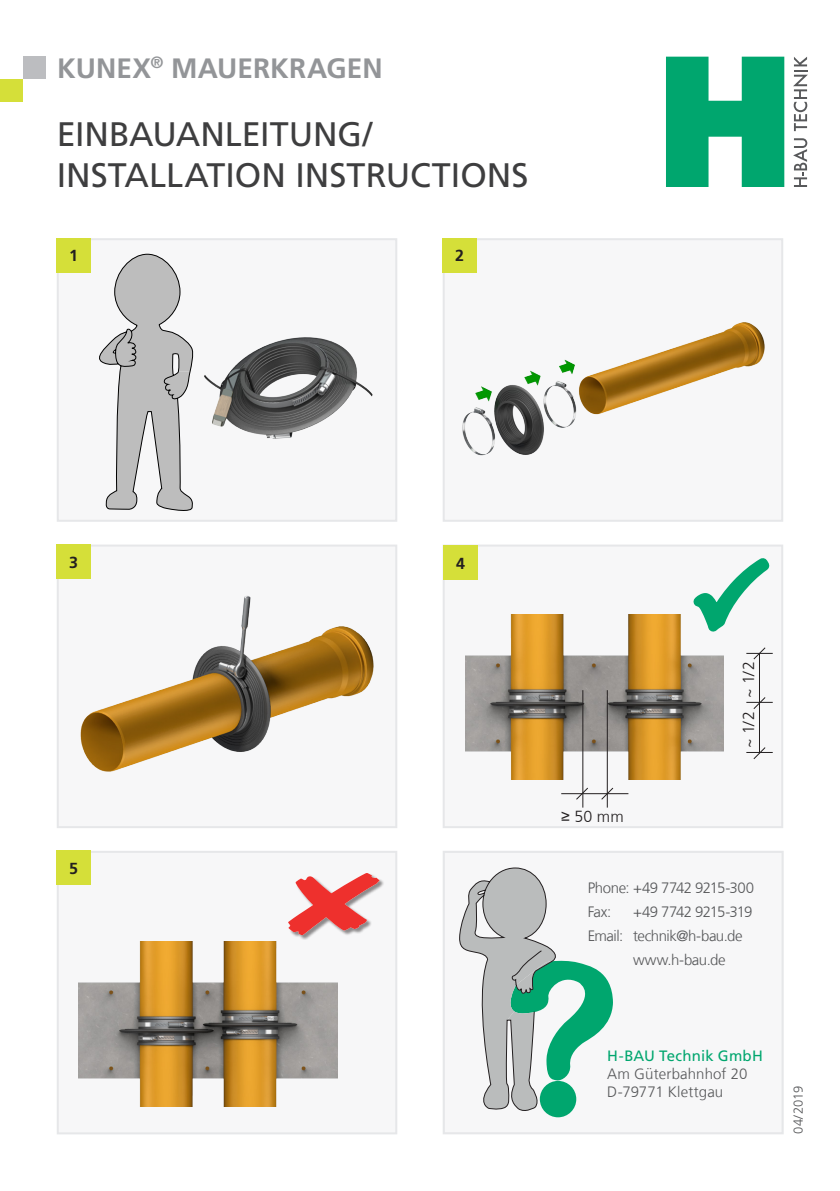
<style>
.page{position:relative;width:840px;height:1191px;background:#fff}
.page>*{position:absolute;margin:0;border:0;box-sizing:border-box;transform-origin:0 0}
.Headline{font:34px "Frutiger LT Com";color:#3e3e3f}
.t1{font:700 28px "Frutiger LT Com";color:#939598}
.Fließtext{font:300 16px "Frutiger LT Com";color:#231f20}
.deutsch{font:700 16px "Frutiger LT Com";color:#231f20}
.Hinweis_Copy___Fließ{font:300 15px "Frutiger LT Com";letter-spacing:-.035em;color:#57585a}
.INDEX_Subheadline_Gr{font:300 15px "Frutiger LT Com";letter-spacing:.01em;color:#57585a}
.INDEX_Subheadline_Gr-2{font:15px "Frutiger LT Com";letter-spacing:.01em;color:#00a66e}
.Hinweis_Copy___Fließ-2{font:300 15px "Frutiger LT Com";letter-spacing:-.065em;color:#57585a}
.TITEL_Infotext{font:300 13px "Frutiger LT Com";letter-spacing:-.01em;color:#57585a}
.s1{font-family:"Arial Narrow";font-weight:400}
</style>
<div class="page">
<svg style="left:666px;top:57px;width:117px;height:130px"></svg>
<svg style="left:793px;top:138px;width:13px;height:49px"></svg>
<svg style="left:793px;top:57px;width:14px;height:74px"></svg>
<div style="left:23px;top:57px;width:23px;height:22px;background:#bcbdc0"></div>
<div style="left:0;top:79px;width:23px;height:23px;background:#d5df39"></div>
<div style="left:58px;top:545px;width:338px;height:282px;background:#f7f7f8"></div>
<img style="left:80px;top:596px;width:294px;height:176px">
<div style="left:57px;top:544px;width:340px;height:284px;border:2px solid #e6e7e9"></div>
<div style="left:443px;top:239px;width:338px;height:282px;background:#f7f7f8"></div>
<img style="left:455px;top:270px;width:310px;height:186px">
<div style="left:442px;top:238px;width:340px;height:284px;border:2px solid #e6e7e9"></div>
<div style="left:442px;top:544px;width:340px;height:284px;background:#f7f7f8;border:2px solid #e6e7e9"></div>
<div style="left:57px;top:851px;width:340px;height:283px;background:#f7f7f8;border:2px solid #e6e7e9"></div>
<div style="left:442px;top:238px;width:34px;height:34px;background:#d5df39"></div>
<div style="left:57px;top:544px;width:34px;height:34px;background:#d5df39"></div>
<div style="left:443px;top:545px;width:34px;height:34px;background:#d5df39"></div>
<div style="left:57px;top:850px;width:34px;height:34px;background:#d5df39"></div>
<div style="left:57px;top:238px;width:340px;height:284px;background:#f7f7f8;border:2px solid #e6e7e9"></div>
<div style="left:57px;top:238px;width:34px;height:34px;background:#d5df39"></div>
<svg style="left:99px;top:254px;width:95px;height:257px"></svg>
<img style="left:79px;top:941px;width:258px;height:165px">
<img style="left:204px;top:337px;width:169px;height:102px">
<img style="left:465px;top:615px;width:258px;height:165px">
<hr style="left:582px;top:690px;width:1px;height:117px;background:#231f20">
<hr style="left:606px;top:690px;width:1px;height:117px;background:#231f20">
<hr style="left:561px;top:793px;width:67px;height:1px;background:#231f20">
<svg style="left:600px;top:787px;width:13px;height:13px"></svg>
<svg style="left:575px;top:787px;width:13px;height:13px"></svg>
<hr style="left:758px;top:653px;width:1px;height:100px;background:#231f20">
<svg style="left:746px;top:696px;width:26px;height:13px"></svg>
<svg style="left:746px;top:746px;width:26px;height:13px"></svg>
<div style="left:288px;top:873px;width:96px;height:67px;background:#231f20;opacity:.5"></div>
<svg style="left:288px;top:873px;width:91px;height:62px"></svg>
<div style="left:442px;top:850px;width:341px;height:284px;background:#f7f7f8;border:2px solid #e6e7e9"></div>
<svg style="left:459px;top:867px;width:153px;height:246px"></svg>
<div style="left:539px;top:1081px;width:37px;height:36px;background:#00a66e;border-radius:50%"></div>
<svg style="left:674px;top:558px;width:99px;height:102px"></svg>
<h2 class="t1" style="left:57px;top:51px;width:327px">KUNEX<sup>®</sup> MAUERKRAGEN</h2>
<p class="Headline" style="left:57px;top:113px;width:317px">EINBAUANLEITUNG/</p>
<p class="Headline" style="left:57px;top:154px;width:473px">INSTALLATION INSTRUCTIONS</p>
<p class="deutsch" style="left:69px;top:246px;width:10px">1</p>
<p class="deutsch" style="left:455px;top:246px;width:10px">2</p>
<p class="deutsch" style="left:69px;top:552px;width:10px">3</p>
<p class="deutsch" style="left:456px;top:553px;width:10px">4</p>
<p class="deutsch" style="left:69px;top:858px;width:10px">5</p>
<p class="Fließtext" style="left:561px;top:806px;width:64px"><span class="s1">≥</span> 50 mm</p>
<p class="Fließtext" style="left:738px;top:748px;width:88px;rotate:-90deg">~ 1/2 ~ 1/2</p>
<p class="Hinweis_Copy___Fließ" style="left:587px;top:878px;width:168px">Phone: +49 7742 9215-300</p>
<p class="Hinweis_Copy___Fließ" style="left:587px;top:902px;width:25px">Fax:</p>
<p class="Hinweis_Copy___Fließ-2" style="left:632px;top:902px;width:121px">+49 7742 9215-319</p>
<p class="Hinweis_Copy___Fließ" style="left:587px;top:926px;width:156px">Email: technik@h-bau.de</p>
<p class="Hinweis_Copy___Fließ" style="left:632px;top:950px;width:94px">www.h-bau.de</p>
<p class="INDEX_Subheadline_Gr-2" style="left:607px;top:1046px;width:157px">H-BAU Technik GmbH</p>
<p class="INDEX_Subheadline_Gr" style="left:607px;top:1064px;width:141px">Am Güterbahnhof 20</p>
<p class="INDEX_Subheadline_Gr" style="left:607px;top:1082px;width:117px">D-79771 Klettgau</p>
<p class="TITEL_Infotext" style="left:790px;top:1134px;width:50px;rotate:-90deg">04/2019</p>
</div>
